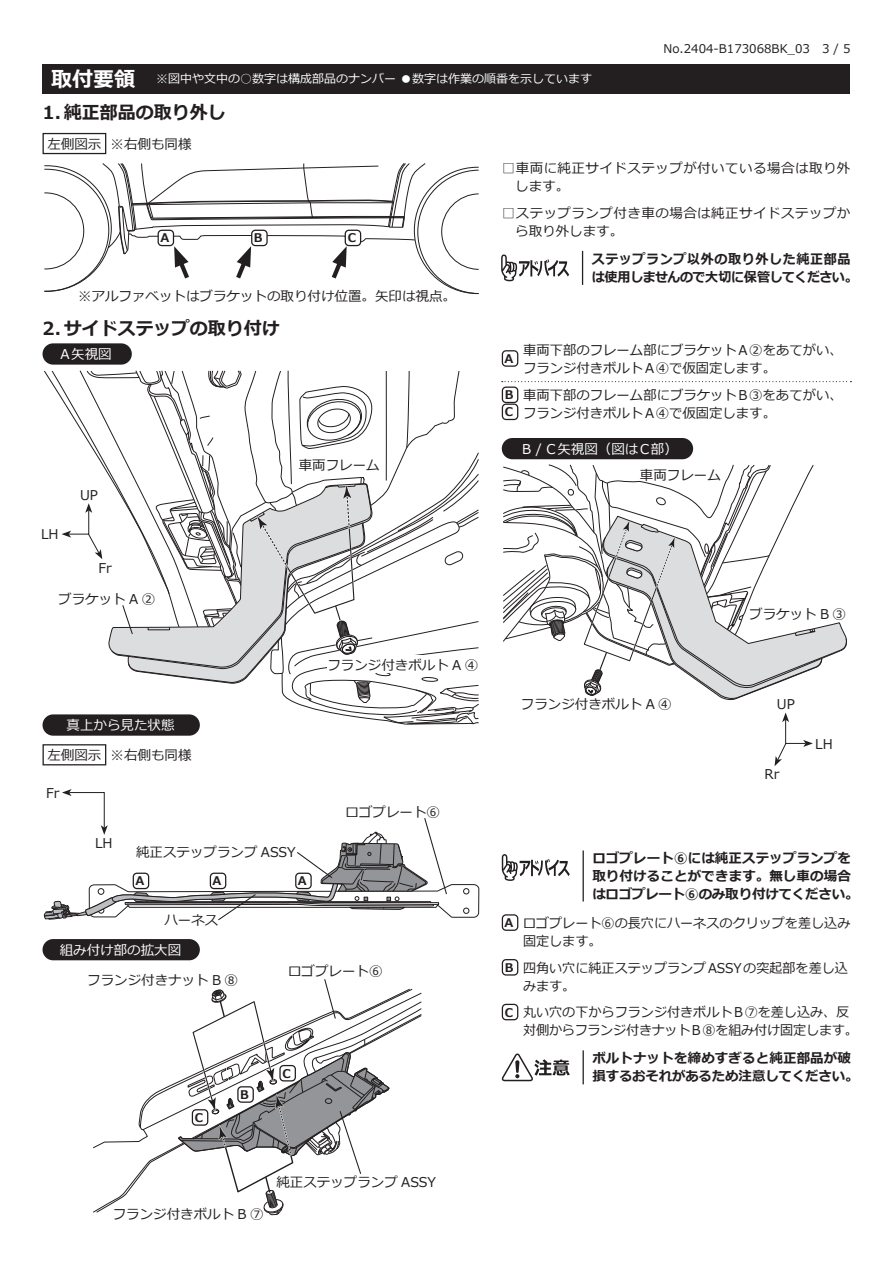
<style>
.page{position:relative;width:893px;height:1263px;background:#fff}
.page>*{position:absolute;margin:0;border:0;box-sizing:border-box;transform-origin:0 0}
.t1{font:700 21px "Meiryo";color:#fff}
.t2{font:700 18px "Meiryo";color:#231f20}
.t3{font:13.5px/18px "Meiryo";color:#231f20}
.t4{font:700 13.5px/18px "Meiryo";letter-spacing:.01em;color:#231f20}
.t5{font:13.5px/18px "Meiryo";letter-spacing:.035em;color:#231f20}
.t6{font:13.5px "Meiryo";color:#fff}
.t7{font:13.5px "Meiryo";letter-spacing:.06em;color:#fff}
.t8{font:12px "Meiryo";color:#fff}
.t9{font:12px "Meiryo";color:#231f20}
.t10{font:700 12px "Meiryo";color:#231f20}
</style>
<div class="page">
<div style="left:43px;top:64px;width:807px;height:30px;background:#231f20"></div>
<div style="left:43px;top:133px;width:63px;height:21px;border:1px solid #231f20"></div>
<div style="left:43px;top:343px;width:89px;height:22px;background:#231f20;border-radius:11px"></div>
<svg style="left:43px;top:370px;width:436px;height:355px"></svg>
<div style="left:299px;top:458px;width:81px;height:14px;background:#fff"></div>
<svg style="left:44px;top:163px;width:435px;height:131px"></svg>
<div style="left:78px;top:289px;width:371px;height:14px;background:#fff"></div>
<svg style="left:501px;top:254px;width:68px;height:27px"></svg>
<hr style="left:582px;top:251px;width:1px;height:34px;background:#231f20">
<svg style="left:503px;top:464px;width:344px;height:236px"></svg>
<div style="left:502px;top:438px;width:191px;height:21px;background:#231f20;border-radius:11px"></div>
<div style="left:749px;top:607px;width:97px;height:13px;background:#fff"></div>
<svg style="left:775px;top:712px;width:38px;height:54px"></svg>
<div style="left:502px;top:350px;width:16px;height:17px;border:1px solid #231f20;border-radius:4px"></div>
<div style="left:502px;top:386px;width:16px;height:17px;border:1px solid #231f20;border-radius:4px"></div>
<div style="left:502px;top:403px;width:16px;height:17px;border:1px solid #231f20;border-radius:4px"></div>
<svg style="left:502px;top:381px;width:349px;height:1px"></svg>
<div style="left:43px;top:714px;width:157px;height:22px;background:#231f20;border-radius:11px"></div>
<div style="left:43px;top:744px;width:63px;height:21px;border:1px solid #231f20"></div>
<svg style="left:44px;top:789px;width:435px;height:132px"></svg>
<div style="left:43px;top:939px;width:157px;height:21px;background:#231f20;border-radius:11px"></div>
<svg style="left:93px;top:979px;width:329px;height:236px"></svg>
<div style="left:238px;top:1087px;width:15px;height:15px;background:#fff;border-radius:4px"></div>
<div style="left:237px;top:1086px;width:17px;height:17px;border:1px solid #231f20;border-radius:4px"></div>
<svg style="left:502px;top:854px;width:68px;height:27px"></svg>
<hr style="left:583px;top:850px;width:1px;height:51px;background:#231f20">
<svg style="left:502px;top:1053px;width:68px;height:28px"></svg>
<hr style="left:583px;top:1050px;width:1px;height:34px;background:#231f20">
<div style="left:502px;top:914px;width:16px;height:17px;border:1px solid #231f20;border-radius:4px"></div>
<div style="left:502px;top:959px;width:16px;height:16px;border:1px solid #231f20;border-radius:4px"></div>
<div style="left:502px;top:1004px;width:16px;height:16px;border:1px solid #231f20;border-radius:4px"></div>
<p class="t1" style="left:51px;top:64px;width:118px">取付要領　<sup>※</sup></p>
<p class="t2" style="left:43px;top:100px;width:185px">1. 純正部品の取り外し</p>
<p class="t3" style="left:111px;top:135px;width:82px">※右側も同様</p>
<p class="t8" style="left:168px;top:70px;width:426px">図中や文中の○数字は構成部品のナンバー ●数字は作業の順番を示しています</p>
<p class="t3" style="left:47px;top:135px;width:55px">左側図示</p>
<p class="t9" style="left:664px;top:40px;width:148px">No.2404-B173068BK_03</p>
<p class="t9" style="left:822px;top:40px;width:30px">3 5/</p>
<p class="t10" style="left:160px;top:230px;width:10px">A</p>
<p class="t10" style="left:254px;top:230px;width:10px">B</p>
<p class="t10" style="left:348px;top:230px;width:10px">C</p>
<p class="t3" style="left:78px;top:288px;width:379px">※アルファベットはブラケットの取り付け位置。矢印は視点。</p>
<p class="t2" style="left:43px;top:315px;width:239px">2. サイドステップの取り付け</p>
<p class="t6" style="left:60px;top:345px;width:53px">A矢視図</p>
<p class="t3" style="left:41px;top:526px;width:19px">LH</p>
<p class="t3" style="left:80px;top:487px;width:19px">UP</p>
<p class="t3" style="left:98px;top:560px;width:15px">Fr</p>
<p class="t3" style="left:58px;top:590px;width:98px">ブラケット A 2</p>
<p class="t6" style="left:67px;top:716px;width:109px">真上から見た状態</p>
<p class="t3" style="left:111px;top:747px;width:82px">※右側も同様</p>
<p class="t3" style="left:47px;top:747px;width:55px">左側図示</p>
<p class="t3" style="left:46px;top:785px;width:15px">Fr</p>
<p class="t3" style="left:299px;top:457px;width:82px">車両フレーム</p>
<p class="t3" style="left:327px;top:656px;width:152px">フランジ付きボルト A 4</p>
<p class="t3" style="left:345px;top:803px;width:96px">ロゴプレート6</p>
<p class="t3" style="left:95px;top:835px;width:19px">LH</p>
<p class="t3" style="left:136px;top:844px;width:161px">純正ステップランプ ASSY</p>
<p class="t10" style="left:135px;top:873px;width:10px">A</p>
<p class="t10" style="left:213px;top:873px;width:10px">A</p>
<p class="t10" style="left:298px;top:873px;width:10px">A</p>
<p class="t3" style="left:164px;top:912px;width:55px">ハーネス</p>
<p class="t6" style="left:60px;top:940px;width:123px">組み付け部の拡大図</p>
<p class="t3" style="left:87px;top:972px;width:152px">フランジ付きナット B 8</p>
<p class="t3" style="left:288px;top:963px;width:96px">ロゴプレート6</p>
<p class="t10" style="left:195px;top:1109px;width:10px">C</p>
<p class="t10" style="left:240px;top:1086px;width:10px">B</p>
<p class="t10" style="left:283px;top:1065px;width:10px">C</p>
<p class="t3" style="left:113px;top:1205px;width:152px">フランジ付きボルト B 7</p>
<p class="t3" style="left:276px;top:1174px;width:161px">純正ステップランプ ASSY</p>
<p class="t5" style="left:515px;top:160px;width:337px;text-indent:-14px">□車両に純正サイドステップが付いている場合は取り外します。</p>
<p class="t5" style="left:515px;top:205px;width:337px;text-indent:-14px">□ステップランプ付き車の場合は純正サイドステップから取り外します。</p>
<p class="t4" style="left:592px;top:251px;width:268px">ステップランプ以外の取り外した純正部品は使用しませんので大切に保管してください。</p>
<p class="t10" style="left:505px;top:350px;width:10px">A</p>
<p class="t10" style="left:505px;top:386px;width:10px">B</p>
<p class="t10" style="left:505px;top:403px;width:10px">C</p>
<p class="t3" style="left:523px;top:342px;width:321px">車両下部のフレーム部にブラケットA②をあてがい、フランジ付きボルトA④で仮固定します。</p>
<p class="t3" style="left:523px;top:386px;width:321px">車両下部のフレーム部にブラケットB③をあてがい、フランジ付きボルトA④で仮固定します。</p>
<p class="t7" style="left:522px;top:439px;width:157px">B / C矢視図（図はC部(</p>
<p class="t3" style="left:640px;top:466px;width:82px">車両フレーム</p>
<p class="t3" style="left:749px;top:605px;width:98px">ブラケット B 3</p>
<p class="t3" style="left:521px;top:696px;width:152px">フランジ付きボルト A ④</p>
<p class="t3" style="left:777px;top:696px;width:19px">UP</p>
<p class="t3" style="left:765px;top:766px;width:16px">Rr</p>
<p class="t3" style="left:815px;top:736px;width:19px">LH</p>
<p class="t10" style="left:505px;top:914px;width:10px">A</p>
<p class="t10" style="left:505px;top:959px;width:10px">B</p>
<p class="t10" style="left:505px;top:1004px;width:10px">C</p>
<p class="t4" style="left:592px;top:850px;width:268px">ロゴプレート⑥には純正ステップランプを取り付けることができます。無し車の場合はロゴプレート⑥のみ取り付けてください。</p>
<p class="t3" style="left:523px;top:915px;width:329px">ロゴプレート⑥の長穴にハーネスのクリップを差し込み固定します。</p>
<p class="t3" style="left:523px;top:959px;width:326px">四角い穴に純正ステップランプASSYの突起部を差し込みます。</p>
<p class="t3" style="left:523px;top:1004px;width:336px">丸い穴の下からフランジ付きボルトB⑦を差し込み、反対側からフランジ付きナットB⑧を組み付け固定します。</p>
<p class="t4" style="left:592px;top:1050px;width:268px">ボルトナットを締めすぎると純正部品が破損するおそれがあるため注意してください。</p>
</div>
